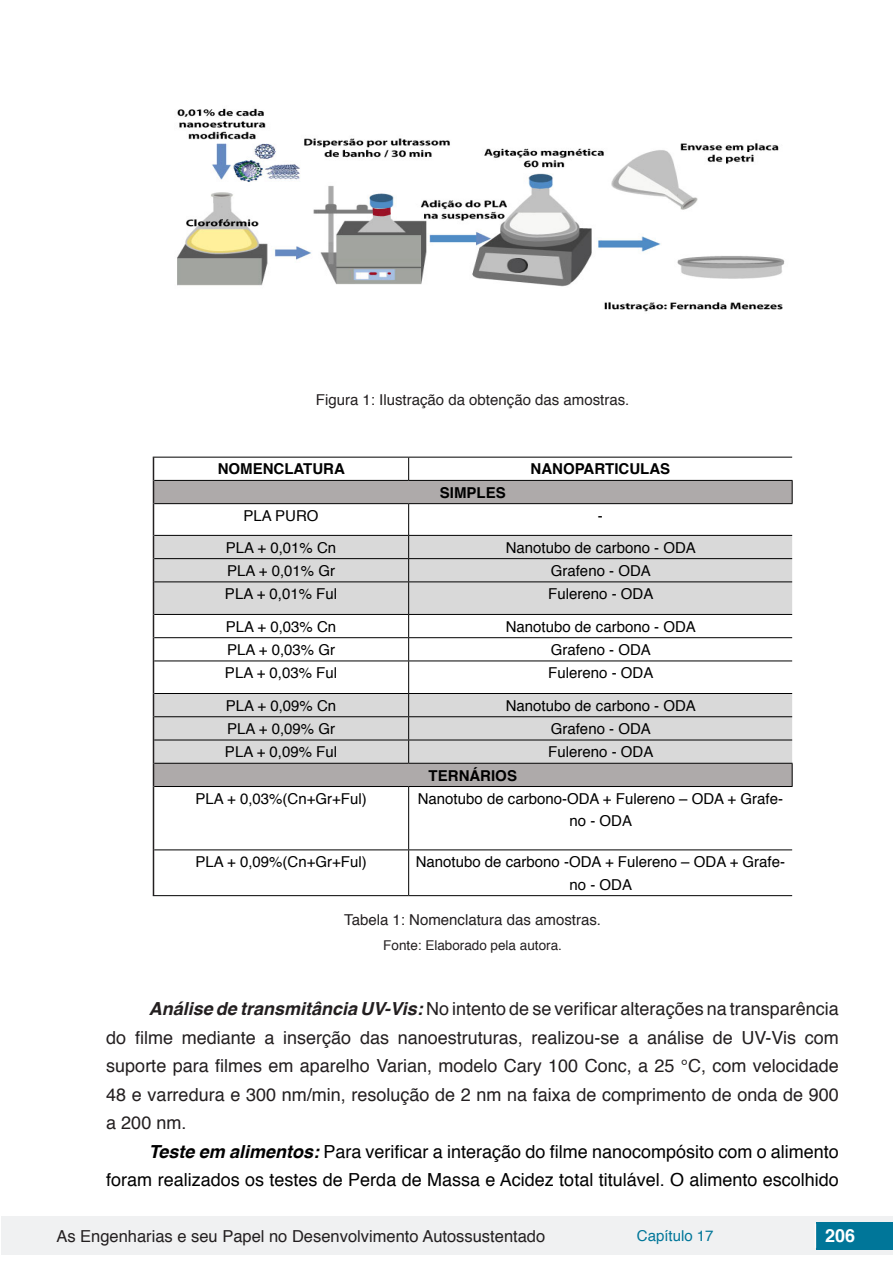
<style>
.page{position:relative;width:893px;height:1263px;background:#fff}
.page>*{position:absolute;margin:0;border:0;box-sizing:border-box;transform-origin:0 0}
.txt{font:18px/28.5px "Helvetica";color:#231f20;text-align:justify}
.txt-2{font:18px/28.5px "Helvetica";color:#000;text-align:right}
.t1{font:700 18px "Helvetica";color:#fff}
.t2{font:16.5px "Helvetica";color:#231f20}
.t3{font:15px/22.5px "Helvetica";color:#000;text-align:center}
.ref_tabelas{font:15px "Helvetica";color:#231f20}
.t4{font:700 15px "Helvetica";color:#000}
.t5{font:15px "Helvetica";color:#007699}
.tab_fonte{font:13.5px "Helvetica";color:#231f20}
.s1{font-weight:700;font-style:italic}
</style>
<div class="page">
<div style="left:1px;top:1216px;width:891px;height:38px;background:#f0f1f2"></div>
<div style="left:816px;top:1222px;width:77px;height:27px;background:#007699"></div>
<svg style="left:815px;top:1224px;width:1px;height:24px"></svg>
<img style="left:177px;top:108px;width:608px;height:204px">
<svg style="left:154px;top:481px;width:638px;height:305px;fill:#aeaaaa"></svg>
<svg style="left:154px;top:536px;width:638px;height:227px;fill:#d9d9d9"></svg>
<svg style="left:153px;top:458px;width:1px;height:46px"></svg>
<hr style="left:153px;top:504px;width:1px;height:31px;background:#231f20">
<svg style="left:153px;top:535px;width:1px;height:47px"></svg>
<hr style="left:153px;top:582px;width:1px;height:32px;background:#231f20">
<svg style="left:153px;top:614px;width:1px;height:47px"></svg>
<hr style="left:153px;top:661px;width:1px;height:32px;background:#231f20">
<svg style="left:153px;top:693px;width:1px;height:93px"></svg>
<hr style="left:153px;top:786px;width:1px;height:64px;background:#231f20">
<hr style="left:153px;top:850px;width:1px;height:45px;background:#231f20">
<hr style="left:409px;top:457px;width:383px;height:1px;background:#000">
<svg style="left:792px;top:481px;width:1px;height:22px"></svg>
<hr style="left:154px;top:535px;width:255px;height:1px;background:#000">
<hr style="left:409px;top:535px;width:383px;height:1px;background:#000">
<hr style="left:154px;top:558px;width:255px;height:1px;background:#000">
<hr style="left:409px;top:558px;width:383px;height:1px;background:#000">
<hr style="left:154px;top:581px;width:255px;height:1px;background:#000">
<hr style="left:409px;top:581px;width:383px;height:1px;background:#000">
<hr style="left:154px;top:614px;width:255px;height:1px;background:#000">
<hr style="left:409px;top:614px;width:383px;height:1px;background:#000">
<hr style="left:154px;top:637px;width:255px;height:1px;background:#000">
<hr style="left:409px;top:637px;width:383px;height:1px;background:#000">
<hr style="left:154px;top:660px;width:255px;height:1px;background:#000">
<hr style="left:409px;top:660px;width:383px;height:1px;background:#000">
<hr style="left:154px;top:693px;width:255px;height:1px;background:#000">
<hr style="left:409px;top:693px;width:383px;height:1px;background:#000">
<hr style="left:154px;top:716px;width:255px;height:1px;background:#000">
<hr style="left:409px;top:716px;width:383px;height:1px;background:#000">
<hr style="left:154px;top:740px;width:255px;height:1px;background:#000">
<hr style="left:409px;top:740px;width:383px;height:1px;background:#000">
<svg style="left:792px;top:764px;width:1px;height:22px"></svg>
<hr style="left:154px;top:849px;width:255px;height:1px;background:#000">
<hr style="left:409px;top:849px;width:383px;height:1px;background:#000">
<svg style="left:408px;top:458px;width:1px;height:22px"></svg>
<hr style="left:409px;top:480px;width:383px;height:1px;background:#000">
<hr style="left:408px;top:504px;width:1px;height:31px;background:#000">
<hr style="left:153px;top:457px;width:256px;height:1px;background:#000">
<hr style="left:154px;top:480px;width:255px;height:1px;background:#000">
<hr style="left:154px;top:503px;width:255px;height:1px;background:#000">
<hr style="left:409px;top:503px;width:383px;height:1px;background:#000">
<svg style="left:408px;top:536px;width:1px;height:45px"></svg>
<hr style="left:408px;top:582px;width:1px;height:32px;background:#000">
<svg style="left:408px;top:615px;width:1px;height:45px"></svg>
<hr style="left:408px;top:661px;width:1px;height:32px;background:#000">
<svg style="left:408px;top:694px;width:1px;height:69px"></svg>
<hr style="left:409px;top:763px;width:383px;height:1px;background:#000">
<hr style="left:408px;top:787px;width:1px;height:62px;background:#000">
<hr style="left:154px;top:763px;width:255px;height:1px;background:#000">
<hr style="left:154px;top:786px;width:255px;height:1px;background:#000">
<hr style="left:409px;top:786px;width:383px;height:1px;background:#000">
<hr style="left:153px;top:895px;width:256px;height:1px;background:#000">
<hr style="left:409px;top:895px;width:383px;height:1px;background:#000">
<hr style="left:408px;top:850px;width:1px;height:45px;background:#000">
<p class="ref_tabelas" style="left:316px;top:388px;width:315px">Figura 1: Ilustração da obtenção das amostras.</p>
<p class="t4" style="left:218px;top:457px;width:129px">NOMENCLATURA</p>
<p class="t4" style="left:531px;top:457px;width:141px">NANOPARTICULAS</p>
<p class="t4" style="left:440px;top:480px;width:67px">SIMPLES</p>
<p class="t3" style="left:244px;top:505px;width:77px">PLA PURO</p>
<p class="t3" style="left:598px;top:505px;width:6px">-</p>
<p class="t3" style="left:226px;top:537px;width:112px">PLA + 0,01% Cn</p>
<p class="t3" style="left:506px;top:537px;width:192px">Nanotubo de carbono - ODA</p>
<p class="t3" style="left:227px;top:560px;width:109px">PLA + 0,01% Gr</p>
<p class="t3" style="left:551px;top:560px;width:102px">Grafeno - ODA</p>
<p class="t3" style="left:225px;top:583px;width:114px">PLA + 0,01% Ful</p>
<p class="t3" style="left:548px;top:583px;width:107px">Fulereno - ODA</p>
<p class="t3" style="left:226px;top:616px;width:112px">PLA + 0,03% Cn</p>
<p class="t3" style="left:506px;top:616px;width:192px">Nanotubo de carbono - ODA</p>
<p class="t3" style="left:227px;top:639px;width:109px">PLA + 0,03% Gr</p>
<p class="t3" style="left:551px;top:639px;width:102px">Grafeno - ODA</p>
<p class="t3" style="left:225px;top:662px;width:114px">PLA + 0,03% Ful</p>
<p class="t3" style="left:548px;top:662px;width:107px">Fulereno - ODA</p>
<p class="t3" style="left:226px;top:695px;width:112px">PLA + 0,09% Cn</p>
<p class="t3" style="left:506px;top:695px;width:192px">Nanotubo de carbono - ODA</p>
<p class="t3" style="left:227px;top:718px;width:109px">PLA + 0,09% Gr</p>
<p class="t3" style="left:551px;top:718px;width:102px">Grafeno - ODA</p>
<p class="t3" style="left:225px;top:741px;width:114px">PLA + 0,09% Ful</p>
<p class="t3" style="left:548px;top:741px;width:107px">Fulereno - ODA</p>
<p class="t4" style="left:429px;top:763px;width:90px">TERNÁRIOS</p>
<p class="t3" style="left:195px;top:788px;width:173px">PLA + 0,03%(Cn+Gr+Ful)</p>
<p class="t3" style="left:418px;top:788px;width:367px">Nanotubo de carbono-ODA + Fulereno – ODA + Grafe&shy;no - ODA</p>
<p class="t3" style="left:195px;top:851px;width:173px">PLA + 0,09%(Cn+Gr+Ful)</p>
<p class="t3" style="left:416px;top:851px;width:371px">Nanotubo de carbono -ODA + Fulereno – ODA + Grafe&shy;no - ODA</p>
<p class="ref_tabelas" style="left:344px;top:908px;width:258px">Tabela 1: Nomenclatura das amostras.</p>
<p class="tab_fonte" style="left:383px;top:934px;width:180px">Fonte: Elaborado pela autora.</p>
<p class="txt" style="left:106px;top:995px;width:734px;text-indent:43px"><span class="s1">Análise de transmitância UV-Vis:</span> No intento de se verificar alterações na transparência do filme mediante a inserção das nanoestruturas, realizou-se a análise de UV-Vis com suporte para filmes em aparelho Varian, modelo Cary 100 Conc, a 25 °C, com velocidade 48 e varredura e 300 nm/min, resolução de 2 nm na faixa de comprimento de onda de 900 a 200 nm.</p>
<p class="txt-2" style="left:106px;top:1138px;width:734px"><span class="s1">Teste em alimentos:</span> Para verificar a interação do filme nanocompósito com o alimento foram realizados os testes de Perda de Massa e Acidez total titulável. O alimento escolhido</p>
<p class="t2" style="left:56px;top:1223px;width:490px">As Engenharias e seu Papel no Desenvolvimento Autossustentado</p>
<p class="t5" style="left:637px;top:1224px;width:78px">Capítulo 17</p>
<p class="t1" style="left:825px;top:1221px;width:32px">206</p>
</div>
